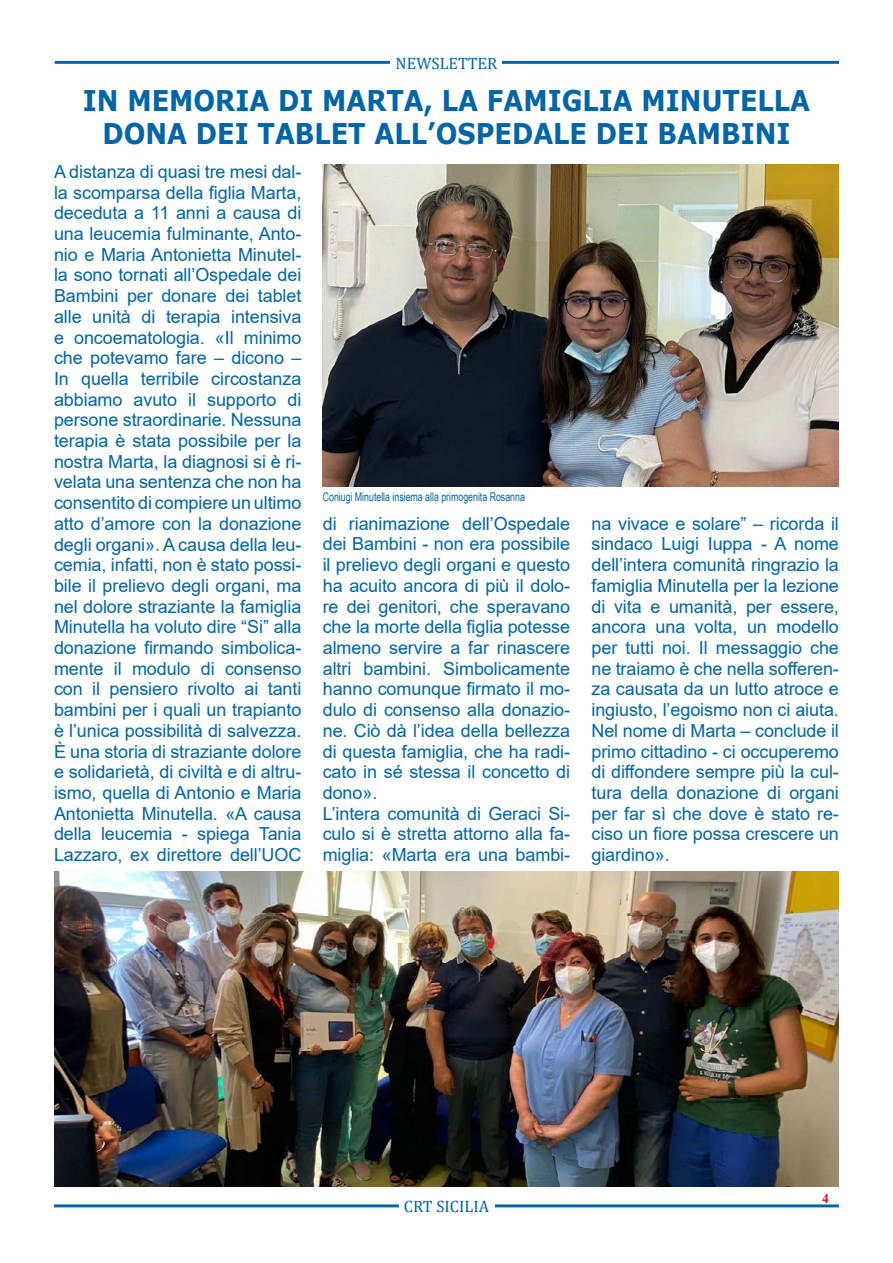
<style>
.page{position:relative;width:893px;height:1263px;background:#fff}
.page>*{position:absolute;margin:0;border:0;box-sizing:border-box;transform-origin:0 0}
.t1{font:700 28.5px/32.7px "Verdana";color:#0064a8;text-align:center;scale:.9 1}
.t2{font:18px/20.7px "Arial";letter-spacing:-.005em;color:#0064a8;text-align:justify}
.t3{font:16.5px "Cambria Math";color:#0064a8}
.t4{font:700 13.5px "Times New Roman";color:#e30613}
.t5{font:12px "Arial Narrow";letter-spacing:-.005em;color:#0064a8;scale:.9 1}
</style>
<div class="page">
<hr style="left:54px;top:1204px;width:785px;height:3px;background:#0065a8">
<div style="left:399px;top:1199px;width:95px;height:14px;background:#fff"></div>
<hr style="left:55px;top:61px;width:784px;height:3px;background:#0065a8">
<div style="left:391px;top:56px;width:111px;height:13px;background:#fff"></div>
<img style="left:323px;top:165px;width:516px;height:322px">
<img style="left:54px;top:872px;width:785px;height:314px">
<p class="t3" style="left:396px;top:53px;width:103px">NEWSLETTER</p>
<h1 class="t1" style="left:83px;top:84px;width:810px">IN MEMORIA DI MARTA, LA FAMIGLIA MINUTELLA<br>DONA DEI TABLET ALL’OSPEDALE DEI BAMBINI</h1>
<p class="t2" style="left:54px;top:161px;width:249px">A distanza di quasi tre mesi dal&shy;la scomparsa della figlia Marta, deceduta a 11 anni a causa di una leucemia fulminante, Anto&shy;nio e Maria Antonietta Minutel&shy;la sono tornati all’Ospedale dei Bambini per donare dei tablet alle unità di terapia intensiva e oncoematologia. «Il minimo che potevamo fare – dicono – In quella terribile circostanza abbiamo avuto il supporto di persone straordinarie. Nessuna terapia è stata possibile per la nostra Marta, la diagnosi si è ri&shy;velata una sentenza che non ha consentito di compiere un ultimo atto d’amore con la donazione degli organi». A causa della leu&shy;cemia, infatti, non è stato possi&shy;bile il prelievo degli organi, ma nel dolore straziante la famiglia Minutella ha voluto dire “Si” alla donazione firmando simbolica&shy;mente il modulo di consenso con il pensiero rivolto ai tanti bambini per i quali un trapianto è l’unica possibilità di salvezza.<br>È una storia di straziante dolore e solidarietà, di civiltà e di altru&shy;ismo, quella di Antonio e Maria Antonietta Minutella. «A causa della leucemia - spiega Tania Lazzaro, ex direttore dell’UOC</p>
<p class="t5" style="left:323px;top:488px;width:226px">Coniugi Minutella insiema alla primogenita Rosanna</p>
<p class="t2" style="left:323px;top:513px;width:249px;text-align:left">di rianimazione dell’Ospedale dei Bambini - non era possibile il prelievo degli organi e questo ha acuito ancora di più il dolo&shy;re dei genitori, che speravano che la morte della figlia potesse almeno servire a far rinascere altri bambini. Simbolicamente hanno comunque firmato il mo&shy;dulo di consenso alla donazio&shy;ne. Ciò dà l’idea della bellezza di questa famiglia, che ha radi&shy;cato in sé stessa il concetto di dono».<br>L’intera comunità di Geraci Si&shy;culo si è stretta attorno alla fa&shy;miglia: «Marta era una bambi-</p>
<p class="t2" style="left:591px;top:513px;width:249px">na vivace e solare” – ricorda il sindaco Luigi Iuppa - A nome dell’intera comunità ringrazio la famiglia Minutella per la lezione di vita e umanità, per essere, ancora una volta, un modello per tutti noi. Il messaggio che ne traiamo è che nella sofferen&shy;za causata da un lutto atroce e ingiusto, l’egoismo non ci aiuta.<br>Nel nome di Marta – conclude il primo cittadino - ci occuperemo di diffondere sempre più la cul&shy;tura della donazione di organi per far sì che dove è stato re&shy;ciso un fiore possa crescere un giardino».</p>
<p class="t3" style="left:404px;top:1197px;width:87px">CRT SICILIA</p>
<p class="t4" style="left:822px;top:1189px;width:8px">4</p>
</div>
